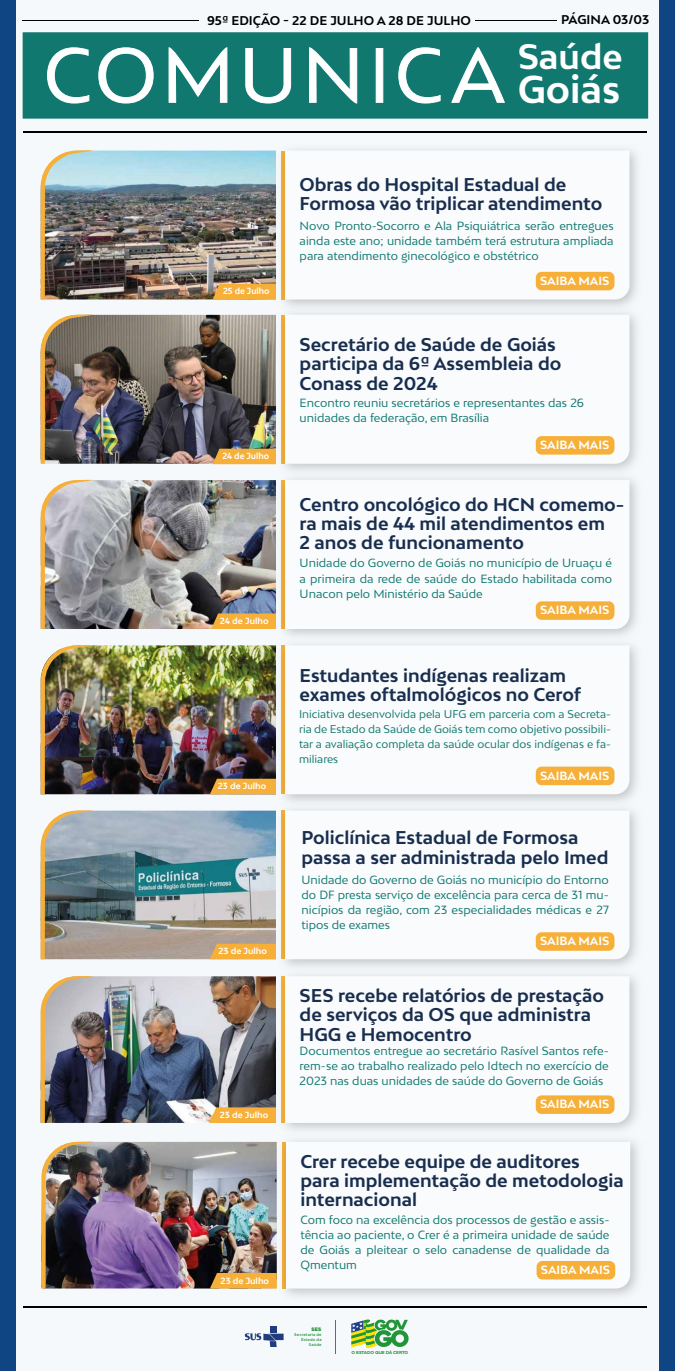
<style>
.page{position:relative;width:675px;height:1371px;background:#fff}
.page>*{position:absolute;margin:0;border:0;box-sizing:border-box;transform-origin:0 0}
.t1{font:700 36.75px "Bw Mitga";color:#fff}
.t2{font:700 33.44px "Bw Mitga";color:#fff}
.t3{font:700 17.5px/19.2px "Bw Mitga";color:#192e4e}
.t4{font:700 12px "Bw Mitga";color:#000}
.t5{font:700 11.31px "Bw Mitga";color:#fff}
.t6{font:11.25px/15.1px "Bw Mitga";color:#117870;text-align:justify}
.t7{font:10.62px/15.1px "Bw Mitga";color:#117870;text-align:justify}
.t8{font:700 8.38px "Bw Mitga";color:#fff}
.t9{font:700 8.38px "Bw Mitga";color:#fff;scale:.96 1}
.t10{font:4.81px "Heavitas";color:#209638}
.t11{font:700 4.25px "Gotham";letter-spacing:-.045em;color:#209638;scale:1.05 1}
.t12{font:500 3.94px/4.8px "Gotham";letter-spacing:.025em;color:#209638;text-align:right}
</style>
<div class="page">
<div style="left:6px;top:0;width:662px;height:1371px;background:#f6f9fc"></div>
<div style="left:0;top:0;width:16px;height:1371px;background:#0f4582"></div>
<div style="left:659px;top:0;width:16px;height:1371px;background:#0f4582"></div>
<div style="left:23px;top:32px;width:625px;height:87px;background:#117870;border:2px solid #117870"></div>
<hr style="left:22px;top:20px;width:177px;height:1px;background:#000">
<hr style="left:475px;top:20px;width:81px;height:1px;background:#000">
<hr style="left:23px;top:132px;width:624px;height:1px;background:#000">
<svg style="left:47px;top:47px;width:43px;height:57px"></svg>
<svg style="left:98px;top:47px;width:56px;height:57px"></svg>
<svg style="left:168px;top:47px;width:60px;height:56px"></svg>
<svg style="left:245px;top:48px;width:47px;height:56px"></svg>
<svg style="left:309px;top:47px;width:49px;height:57px"></svg>
<div style="left:376px;top:48px;width:7px;height:55px;background:#fff;border:1px solid #fff"></div>
<svg style="left:398px;top:47px;width:43px;height:57px"></svg>
<svg style="left:451px;top:47px;width:54px;height:56px"></svg>
<hr style="left:23px;top:1306px;width:624px;height:1px;background:#000">
<img style="left:274px;top:149px;width:363px;height:154px">
<svg style="left:285px;top:151px;width:345px;height:148px"></svg>
<img style="left:95px;top:151px;width:181px;height:148px">
<img style="left:41px;top:150px;width:54px;height:149px">
<div style="left:536px;top:272px;width:78px;height:18px;background:#f6b03a;border-radius:6px"></div>
<svg style="left:213px;top:284px;width:63px;height:15px"></svg>
<img style="left:274px;top:303px;width:363px;height:166px">
<svg style="left:285px;top:315px;width:345px;height:149px"></svg>
<img style="left:95px;top:315px;width:181px;height:149px">
<img style="left:41px;top:314px;width:54px;height:150px">
<div style="left:536px;top:436px;width:78px;height:19px;background:#f6b03a;border-radius:6px"></div>
<img style="left:281px;top:469px;width:356px;height:165px">
<svg style="left:285px;top:480px;width:345px;height:149px"></svg>
<img style="left:95px;top:480px;width:181px;height:149px">
<svg style="left:41px;top:479px;width:54px;height:150px;background:#a9a3a0"></svg>
<div style="left:536px;top:601px;width:78px;height:19px;background:#f6b03a;border-radius:6px"></div>
<svg style="left:211px;top:613px;width:65px;height:16px"></svg>
<img style="left:274px;top:634px;width:363px;height:165px">
<svg style="left:285px;top:645px;width:345px;height:149px"></svg>
<img style="left:95px;top:645px;width:181px;height:149px">
<img style="left:41px;top:645px;width:54px;height:149px">
<div style="left:536px;top:767px;width:78px;height:18px;background:#f6b03a;border-radius:6px"></div>
<svg style="left:210px;top:779px;width:66px;height:15px"></svg>
<img style="left:274px;top:799px;width:363px;height:166px">
<svg style="left:285px;top:811px;width:345px;height:148px"></svg>
<img style="left:95px;top:811px;width:181px;height:148px">
<svg style="left:41px;top:810px;width:54px;height:149px;background:#8c8f89"></svg>
<div style="left:536px;top:932px;width:78px;height:19px;background:#f6b03a;border-radius:6px"></div>
<svg style="left:210px;top:944px;width:66px;height:15px"></svg>
<img style="left:281px;top:965px;width:356px;height:165px">
<svg style="left:285px;top:976px;width:345px;height:147px"></svg>
<img style="left:95px;top:976px;width:181px;height:147px">
<img style="left:41px;top:976px;width:54px;height:147px">
<div style="left:536px;top:1095px;width:78px;height:19px;background:#f6b03a;border-radius:6px"></div>
<svg style="left:209px;top:1107px;width:67px;height:16px"></svg>
<div style="left:270px;top:1326px;width:7px;height:7px;background:#1f3c7d"></div>
<svg style="left:245px;top:1333px;width:39px;height:14px"></svg>
<hr style="left:336px;top:1320px;width:1px;height:33px;background:#209638">
<svg style="left:351px;top:1319px;width:58px;height:30px"></svg>
<img style="left:275px;top:1140px;width:363px;height:156px">
<svg style="left:286px;top:1142px;width:344px;height:146px"></svg>
<img style="left:96px;top:1142px;width:181px;height:146px">
<img style="left:41px;top:1141px;width:55px;height:147px">
<div style="left:537px;top:1261px;width:78px;height:18px;background:#f6b03a;border-radius:6px"></div>
<svg style="left:210px;top:1273px;width:67px;height:15px"></svg>
<svg style="left:213px;top:449px;width:63px;height:15px"></svg>
<p class="t4" style="left:207px;top:12px;width:265px">95ª EDIÇÃO - 22 DE JULHO A 28 DE JULHO</p>
<p class="t4" style="left:561px;top:12px;width:90px">PÁGINA 03/03</p>
<h2 class="t2" style="left:518px;top:35px;width:106px">Saúde</h2>
<h1 class="t1" style="left:518px;top:65px;width:104px">Goiás</h1>
<h3 class="t3" style="left:300px;top:174px;width:304px">Obras do Hospital Estadual de<br>Formosa vão triplicar atendimento</h3>
<p class="t6" style="left:300px;top:218px;width:316px">Novo Pronto-Socorro e Ala Psiquiátrica serão entregues ainda este ano; unidade também terá estrutura ampliada para atendimento ginecológico e obstétrico</p>
<p class="t9" style="left:223px;top:286px;width:50px">25 de Julho</p>
<p class="t9" style="left:222px;top:450px;width:50px">24 de Julho</p>
<p class="t8" style="left:220px;top:615px;width:50px">24 de Julho</p>
<p class="t8" style="left:218px;top:781px;width:50px">23 de Julho</p>
<p class="t8" style="left:219px;top:946px;width:50px">23 de Julho</p>
<p class="t8" style="left:220px;top:1109px;width:50px">23 de Julho</p>
<p class="t8" style="left:221px;top:1275px;width:50px">23 de Julho</p>
<p class="t5" style="left:540px;top:273px;width:71px">SAIBA MAIS</p>
<h3 class="t3" style="left:300px;top:334px;width:263px">Secretário de Saúde de Goiás participa da 6ª Assembleia do<br>Conass de 2024</h3>
<p class="t6" style="left:300px;top:395px;width:286px">Encontro reuniu secretários e representantes das 26 unidades da federação, em Brasília</p>
<p class="t5" style="left:540px;top:437px;width:71px">SAIBA MAIS</p>
<h3 class="t3" style="left:300px;top:494px;width:326px">Centro oncológico do HCN comemo&shy;ra mais de 44 mil atendimentos em<br>2 anos de funcionamento</h3>
<p class="t6" style="left:300px;top:555px;width:314px">Unidade do Governo de Goiás no município de Uruaçu é a primeira da rede de saúde do Estado habilitada como Unacon pelo Ministério da Saúde</p>
<p class="t5" style="left:540px;top:603px;width:71px">SAIBA MAIS</p>
<h3 class="t3" style="left:300px;top:665px;width:283px">Estudantes indígenas realizam exames oftalmológicos no Cerof</h3>
<p class="t7" style="left:299px;top:706px;width:313px">Iniciativa desenvolvida pela UFG em parceria com a Secreta&shy;ria de Estado da Saúde de Goiás tem como objetivo possibili&shy;tar a avaliação completa da saúde ocular dos indígenas e fa&shy;miliares</p>
<p class="t5" style="left:540px;top:768px;width:71px">SAIBA MAIS</p>
<h3 class="t3" style="left:302px;top:827px;width:308px">Policlínica Estadual de Formosa passa a ser administrada pelo Imed</h3>
<p class="t6" style="left:302px;top:872px;width:309px">Unidade do Governo de Goiás no município do Entorno do DF presta serviço de excelência para cerca de 31 mu&shy;nicípios da região, com 23 especialidades médicas e 27 tipos de exames</p>
<p class="t5" style="left:540px;top:933px;width:71px">SAIBA MAIS</p>
<h3 class="t3" style="left:300px;top:985px;width:306px">SES recebe relatórios de prestação de serviços da OS que administra<br>HGG e Hemocentro</h3>
<p class="t6" style="left:300px;top:1043px;width:311px">Documentos entregue ao secretário Rasível Santos refe&shy;rem-se ao trabalho realizado pelo Idtech no exercício de 2023 nas duas unidades de saúde do Governo de Goiás</p>
<p class="t5" style="left:540px;top:1097px;width:71px">SAIBA MAIS</p>
<h3 class="t3" style="left:300px;top:1151px;width:325px">Crer recebe equipe de auditores<br>para implementação de metodologia internacional</h3>
<p class="t6" style="left:300px;top:1212px;width:311px">Com foco na excelência dos processos de gestão e assis&shy;tência ao paciente, o Crer é a primeira unidade de saúde de Goiás a pleitear o selo canadense de qualidade da Qmentum</p>
<p class="t5" style="left:541px;top:1262px;width:71px">SAIBA MAIS</p>
<p class="t10" style="left:311px;top:1327px;width:12px">SES</p>
<p class="t12" style="left:294px;top:1332px;width:29px">Secretaria de<br>Estado da<br>Saúde</p>
<p class="t11" style="left:352px;top:1349px;width:56px">O ESTADO QUE DÁ CERTO</p>
</div>
